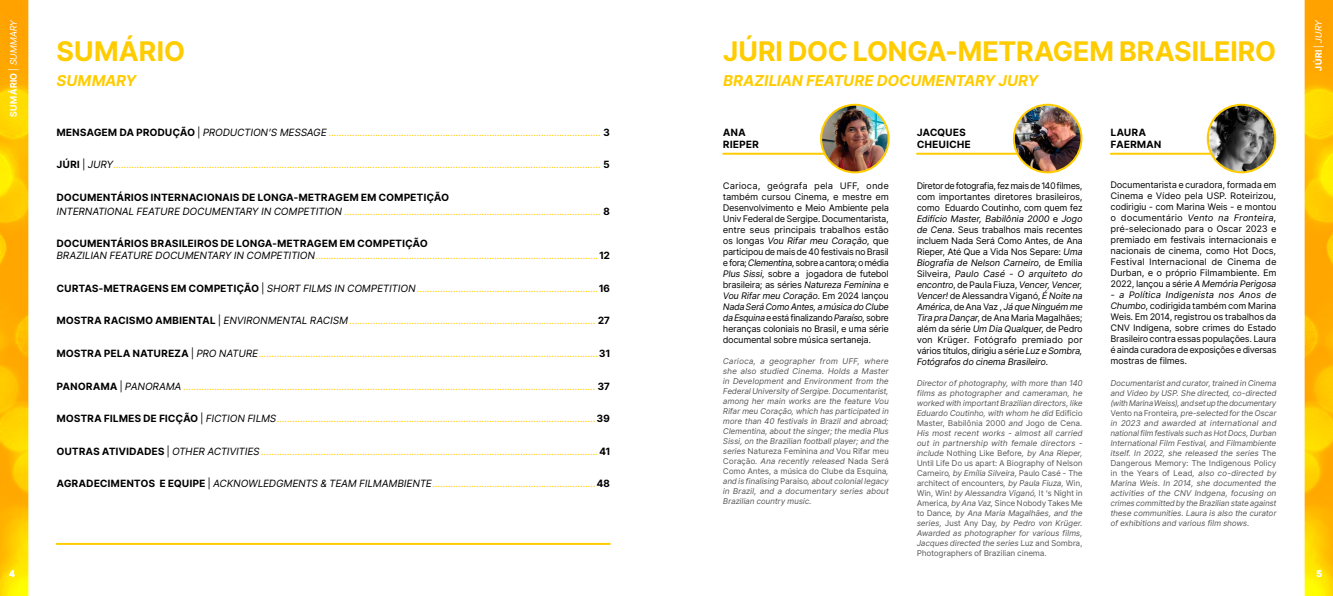
<style>
.page{position:relative;width:1333px;height:596px;background:#fff}
.page>*{position:absolute;margin:0;border:0;box-sizing:border-box;transform-origin:0 0}
.t1{font:700 27px "Inter Tight";letter-spacing:.025em;color:#fc0}
.t2{font:italic 700 15px "Inter Tight";letter-spacing:.025em;color:#fc0}
.t3{font:italic 10px/14px "Inter Tight";letter-spacing:.035em;color:#fc0}
.t4{font:700 10px/12px "Inter Tight";letter-spacing:.05em;color:#000}
.t5{font:9px/11px "Inter Tight";letter-spacing:.03em;color:#000;text-align:justify}
.t6{font:700 9px "Inter Tight";letter-spacing:.065em;color:#fff}
.t7{font:italic 8px/10px "Inter Tight";letter-spacing:.045em;color:#575756;text-align:justify}
.s1{font-weight:400}
.s2{font-weight:400;font-style:italic}
.s3{font-weight:700;font-style:normal;color:#000}
.s4{font-style:normal;color:#000}
.s5{color:#000}
.s6{font-style:italic}
.s7{font-style:normal}
</style>
<div class="page">
<svg style="left:0;top:0;width:28px;height:595px;background:#ffbe00"></svg>
<svg style="left:1304px;top:0;width:28px;height:595px;background:#ffc417"></svg>
<svg style="left:28px;top:0;width:29px;height:595px"></svg>
<hr style="left:57px;top:542px;width:552px;height:2px;background:#fc0">
<hr style="left:723px;top:153px;width:101px;height:2px;background:#fc0">
<hr style="left:917px;top:153px;width:100px;height:2px;background:#fc0">
<hr style="left:1110px;top:153px;width:100px;height:2px;background:#fc0">
<img style="left:821px;top:105px;width:67px;height:67px;border-radius:34px">
<div style="left:820px;top:104px;width:69px;height:69px;border:2px solid #fc0;border-radius:50%"></div>
<img style="left:1013px;top:105px;width:68px;height:67px;border-radius:34px">
<div style="left:1012px;top:104px;width:70px;height:69px;border:2px solid #fc0;border-radius:50%"></div>
<img style="left:1207px;top:105px;width:68px;height:67px;border-radius:34px">
<div style="left:1206px;top:104px;width:70px;height:69px;border:2px solid #fc0;border-radius:50%"></div>
<p class="t6" style="left:7px;top:117px;width:99px;rotate:-90deg">SUMÁRIO <span class="s1">|</span> <span class="s2">SUMMARY</span></p>
<p class="t6" style="left:9px;top:566px;width:7px">4</p>
<h1 class="t1" style="left:57px;top:31px;width:129px">SUMÁRIO</h1>
<h2 class="t2" style="left:57px;top:70px;width:81px">SUMMARY</h2>
<p class="t3" style="left:57px;top:125px;width:554px"><span class="s3">MENSAGEM DA PRODUÇÃO</span> <span class="s4">|</span> <span class="s5">PRODUCTION’S MESSAGE</span> ......................................................................................................... <span class="s3">3</span></p>
<p class="t3" style="left:57px;top:157px;width:554px"><span class="s3">JÚRI</span> <span class="s4">|</span> <span class="s5">JURY</span>............................................................................................................................................................................................ <span class="s3">5</span></p>
<p class="t3" style="left:57px;top:190px;width:554px"><span class="s3">DOCUMENTÁRIOS INTERNACIONAIS DE LONGA-METRAGEM EM COMPETIÇÃO<br></span><span class="s5">INTERNATIONAL FEATURE DOCUMENTARY IN COMPETITION</span> ................................................................................................... <span class="s3">8</span></p>
<p class="t3" style="left:57px;top:237px;width:554px;line-height:12px"><span class="s3">DOCUMENTÁRIOS BRASILEIROS DE LONGA-METRAGEM EM COMPETIÇÃO<br></span><span class="s5">BRAZILIAN FEATURE DOCUMENTARY IN COMPETITION</span>.............................................................................................................<span class="s3">12</span></p>
<p class="t3" style="left:57px;top:281px;width:554px"><span class="s3">CURTAS-METRAGENS EM COMPETIÇÃO</span> <span class="s4">|</span> <span class="s5">SHORT FILMS IN COMPETITION</span> ......................................................................<span class="s3">16</span></p>
<p class="t3" style="left:57px;top:313px;width:554px"><span class="s3">MOSTRA RACISMO AMBIENTAL</span> <span class="s4">|</span> <span class="s5">ENVIRONMENTAL RACISM</span> ............................................................................................... <span class="s3">27</span></p>
<p class="t3" style="left:57px;top:346px;width:554px"><span class="s3">MOSTRA PELA NATUREZA</span> <span class="s4">|</span> <span class="s5">PRO NATURE</span>...................................................................................................................................<span class="s3">31</span></p>
<p class="t3" style="left:57px;top:378px;width:554px"><span class="s3">PANORAMA</span> <span class="s4">|</span> <span class="s5">PANORAMA</span> ............................................................................................................................................................... <span class="s3">37</span></p>
<p class="t3" style="left:57px;top:411px;width:554px"><span class="s3">MOSTRA FILMES DE FICÇÃO</span> <span class="s4">|</span> <span class="s5">FICTION FILMS</span>...........................................................................................................................<span class="s3">39</span></p>
<p class="t3" style="left:57px;top:443px;width:554px"><span class="s3">OUTRAS ATIVIDADES</span> <span class="s4">|</span> <span class="s5">OTHER ACTIVITIES</span> ..................................................................................................................................<span class="s3">41</span></p>
<p class="t3" style="left:57px;top:476px;width:554px"><span class="s3">AGRADECIMENTOS E EQUIPE</span> <span class="s4">|</span> <span class="s5">ACKNOWLEDGMENTS &amp; TEAM FILMAMBIENTE</span>...............................................................<span class="s3">48</span></p>
<h1 class="t1" style="left:723px;top:31px;width:553px">JÚRI DOC LONGA-METRAGEM BRASILEIRO</h1>
<h2 class="t2" style="left:723px;top:70px;width:316px">BRAZILIAN FEATURE DOCUMENTARY JURY</h2>
<p class="t4" style="left:723px;top:126px;width:37px">ANA<br>RIEPER</p>
<p class="t5" style="left:723px;top:179px;width:167px">Carioca, geógrafa pela UFF, onde também cursou Cinema, e mestre em Desenvolvimento e Meio Ambiente pela Univ Federal de Sergipe. Documentarista, entre seus principais trabalhos estão os longas <span class="s6">Vou Rifar meu Coração</span>, que participou de mais de 40 festivais no Brasil e fora; <span class="s6">Clementina</span>, sobre a cantora; o média <span class="s6">Plus Sissi</span>, sobre a jogadora de futebol brasileira; as séries <span class="s6">Natureza Feminina</span> e <span class="s6">Vou Rifar meu Coração</span>. Em 2024 lançou <span class="s6">Nada Será Como Antes, a música do Clube da Esquina</span> e está finalizando <span class="s6">Paraíso,</span> sobre heranças coloniais no Brasil, e uma série documental sobre música sertaneja.</p>
<p class="t7" style="left:723px;top:356px;width:167px">Carioca, a geographer from UFF, where she also studied Cinema. Holds a Master in Development and Environment from the Federal University of Sergipe. Documentarist, among her main works are the feature Vou Rifar meu Coração, which has participated in more than 40 festivals in Brazil and abroad; Clementina, about the singer; the media Plus Sissi, on the Brazilian football player; and the series <span class="s7">Natureza Feminina</span> and <span class="s7">Vou Rifar meu Coração</span>. Ana recently released <span class="s7">Nada Será Como Antes, a música do Clube da Esquina</span>, and is finalising <span class="s7">Paraíso</span>, about colonial legacy in Brazil, and a documentary series about Brazilian country music.</p>
<p class="t4" style="left:917px;top:126px;width:55px">JACQUES<br>CHEUICHE</p>
<p class="t5" style="left:917px;top:179px;width:167px">Diretor de fotografia, fez mais de 140 filmes, com importantes diretores brasileiros, como Eduardo Coutinho, com quem fez <span class="s6">Edifício Master, Babilônia 2000</span> e <span class="s6">Jogo de Cena</span>. Seus trabalhos mais recentes incluem Nada Será Como Antes, de Ana Rieper, Até Que a Vida Nos Separe: <span class="s6">Uma Biografia de Nelson Carneiro</span>, de Emília Silveira, <span class="s6">Paulo Casé - O arquiteto do encontro</span>, de Paula Fiuza, <span class="s6">Vencer, Vencer, Vencer!</span> de Alessandra Viganó, <span class="s6">É Noite na América</span>, de Ana Vaz , <span class="s6">Já que Ninguém me Tira pra Dançar</span>, de Ana Maria Magalhães; além da série <span class="s6">Um Dia Qualquer</span>, de Pedro von Krüger. Fotógrafo premiado por vários títulos, dirigiu a série <span class="s6">Luz e Sombra, Fotógrafos do cinema Brasileiro</span>.</p>
<p class="t7" style="left:917px;top:378px;width:167px">Director of photography, with more than 140 films as photographer and cameraman, he worked with important Brazilian directors, like Eduardo Coutinho, with whom he did <span class="s7">Edifício Master, Babilônia 2000</span> and <span class="s7">Jogo de Cena</span>.<br>His most recent works - almost all carried out in partnership with female directors - include <span class="s7">Nothing Like Before</span>, by Ana Rieper, <span class="s7">Until Life Do us apart: A Biography of Nelson Carneiro</span>, by Emília Silveira, <span class="s7">Paulo Casé - The architect of encounters</span>, by Paula Fiuza, <span class="s7">Win, Win, Win!</span> by Alessandra Viganó, <span class="s7">It ‘s Night in America</span>, by Ana Vaz, <span class="s7">Since Nobody Takes Me to Dance</span>, by Ana Maria Magalhães, and the series, <span class="s7">Just Any Day</span>, by Pedro von Krüger.<br>Awarded as photographer for various films, Jacques directed the series <span class="s7">Luz and Sombra, Photographers of Brazilian cinema</span>.</p>
<p class="t4" style="left:1110px;top:126px;width:52px">LAURA<br>FAERMAN</p>
<p class="t5" style="left:1110px;top:179px;width:167px">Documentarista e curadora, formada em Cinema e Vídeo pela USP. Roteirizou, codirigiu - com Marina Weis - e montou o documentário <span class="s6">Vento na Fronteira</span>, pré-selecionado para o Oscar 2023 e premiado em festivais internacionais e nacionais de cinema, como Hot Docs, Festival Internacional de Cinema de Durban, e o próprio Filmambiente. Em 2022, lançou a série <span class="s6">A Memória Perigosa</span></p>
<p class="t5" style="left:1110px;top:289px;width:167px"><span class="s6">- a Política Indigenista nos Anos de Chumbo</span>, codirigida também com Marina Weis. Em 2014, registrou os trabalhos da CNV Indígena, sobre crimes do Estado Brasileiro contra essas populações. Laura é ainda curadora de exposições e diversas mostras de filmes.</p>
<p class="t7" style="left:1110px;top:377px;width:167px">Documentarist and curator, trained in Cinema and Video by USP. She directed, co-directed (with Marina Weiss), and set up the documentary <span class="s7">Vento na Fronteira</span>, pre-selected for the Oscar in 2023 and awarded at international and national film festivals such as Hot Docs, Durban International Film Festival, and Filmambiente itself. In 2022, she released the series <span class="s7">The Dangerous Memory: The Indigenous Policy in the Years of Lead</span>, also co-directed by Marina Weis. In 2014, she documented the activities of the CNV Indgena, focusing on crimes committed by the Brazilian state against these communities. Laura is also the curator of exhibitions and various film shows.</p>
<p class="t6" style="left:1311px;top:70px;width:53px;rotate:-90deg">JÚRI <span class="s1">|</span> <span class="s2">JURY</span></p>
<p class="t6" style="left:1316px;top:566px;width:7px">5</p>
</div>
